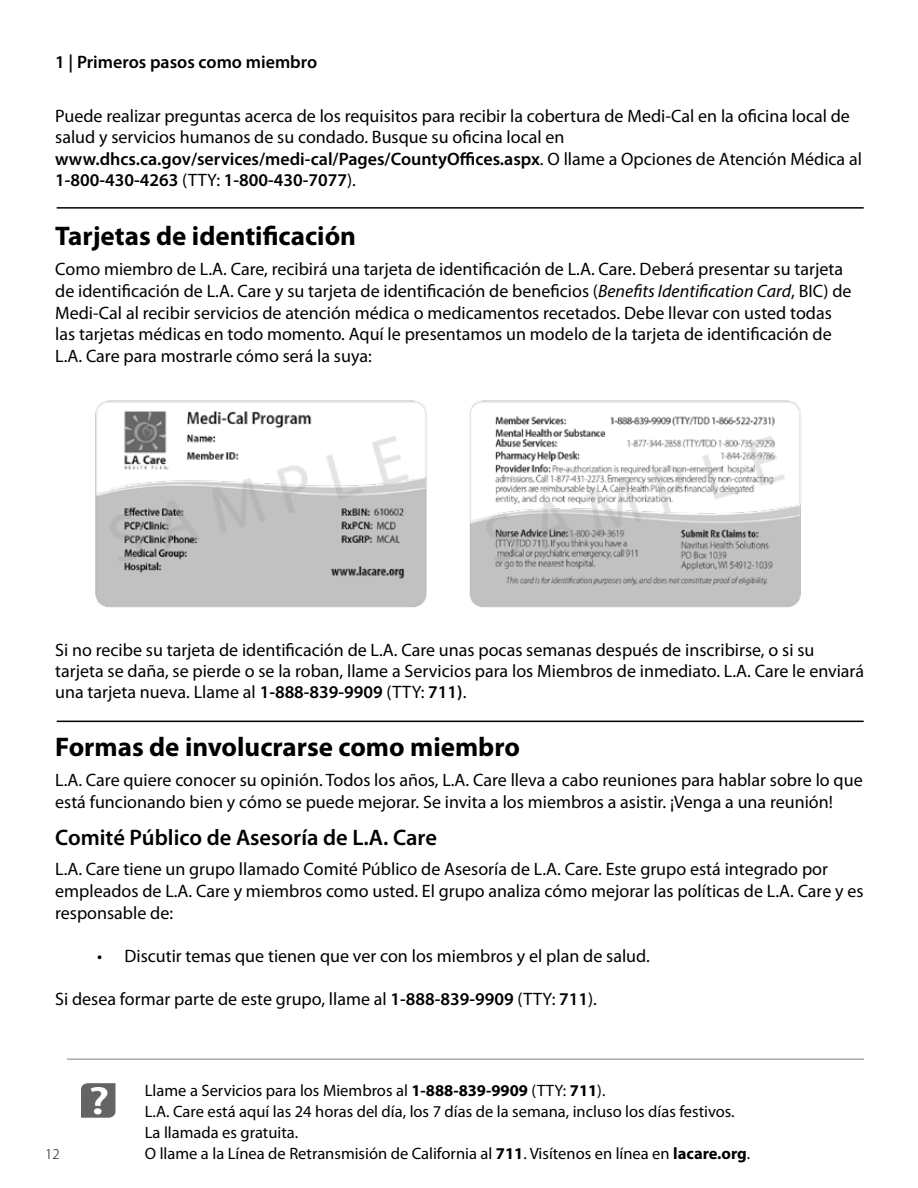
<style>
.page{position:relative;width:918px;height:1188px;background:#fff}
.page>*{position:absolute;margin:0;border:0;box-sizing:border-box;transform-origin:0 0}
.t1{font:600 39.45px "Myriad Pro";color:#fff;scale:1.25 1}
.t2{font:700 27px "Myriad Pro";color:#000}
.t3{font:600 22.5px "Myriad Pro";color:#000}
.t4{font:18px/21.6px "Myriad Pro";color:#000}
.t5{font:600 18px "Myriad Pro";color:#000}
.t6{font:16.5px/21px "Myriad Pro";color:#000}
.t7{font:300 15px "Myriad Pro";color:#000}
.s1{font-weight:600}
.s2{font-style:italic}
.s3{font-weight:700}
</style>
<div class="page">
<svg style="left:81px;top:1083px;width:35px;height:35px"></svg>
<hr style="left:67px;top:1059px;width:797px;height:1px;background:#808080">
<hr style="left:57px;top:721px;width:807px;height:1px;background:#000">
<hr style="left:57px;top:207px;width:807px;height:2px;background:#000">
<img style="left:95px;top:400px;width:706px;height:208px">
<p class="t5" style="left:55px;top:50px;width:264px">1 | Primeros pasos como miembro</p>
<p class="t4" style="left:55px;top:104px;width:808px">Puede realizar preguntas acerca de los requisitos para recibir la cobertura de Medi-Cal en la ofcina local de salud y servicios humanos de su condado. Busque su ofcina local en <span class="s1">www.dhcs.ca.gov/services/medi-cal/Pages/CountyOfces.aspx</span>. O llame a Opciones de Atención Médica al <span class="s1">1-800-430-4263</span> (TTY: <span class="s1">1-800-430-7077</span>).</p>
<h3 class="t2" style="left:55px;top:219px;width:302px">Tarjetas de identifcación</h3>
<p class="t4" style="left:55px;top:258px;width:798px">Como miembro de L.A. Care, recibirá una tarjeta de identifcación de L.A. Care. Deberá presentar su tarjeta de identifcación de L.A. Care y su tarjeta de identifcación de benefcios (<span class="s2">Benefts Identifcation Card</span>, BIC) de Medi-Cal al recibir servicios de atención médica o medicamentos recetados. Debe llevar con usted todas las tarjetas médicas en todo momento. Aquí le presentamos un modelo de la tarjeta de identifcación de L.A. Care para mostrarle cómo será la suya:</p>
<p class="t4" style="left:55px;top:639px;width:810px;line-height:21px">Si no recibe su tarjeta de identifcación de L.A. Care unas pocas semanas después de inscribirse, o si su tarjeta se daña, se pierde o se la roban, llame a Servicios para los Miembros de inmediato. L.A. Care le enviará una tarjeta nueva. Llame al <span class="s1">1-888-839-9909</span> (TTY: <span class="s1">711)</span>.</p>
<h3 class="t2" style="left:55px;top:730px;width:466px">Formas de involucrarse como miembro</h3>
<p class="t4" style="left:55px;top:769px;width:809px">L.A. Care quiere conocer su opinión. Todos los años, L.A. Care lleva a cabo reuniones para hablar sobre lo que está funcionando bien y cómo se puede mejorar. Se invita a los miembros a asistir. ¡Venga a una reunión!</p>
<h4 class="t3" style="left:55px;top:824px;width:383px">Comité Público de Asesoría de L.A. Care</h4>
<p class="t4" style="left:55px;top:858px;width:810px">L.A. Care tiene un grupo llamado Comité Público de Asesoría de L.A. Care. Este grupo está integrado por empleados de L.A. Care y miembros como usted. El grupo analiza cómo mejorar las políticas de L.A. Care y es responsable de:</p>
<p class="t4" style="left:97px;top:945px;width:554px">• Discutir temas que tienen que ver con los miembros y el plan de salud.</p>
<p class="t4" style="left:55px;top:988px;width:543px">Si desea formar parte de este grupo, llame al <span class="s1">1-888-839-9909</span> (TTY: <span class="s1">711</span>).</p>
<p class="t7" style="left:45px;top:1146px;width:16px">12</p>
<h1 class="t1" style="left:89px;top:1076px;width:18px">?</h1>
<p class="t6" style="left:145px;top:1079px;width:607px">Llame a Servicios para los Miembros al <span class="s3">1-888-839-9909</span> (TTY: <span class="s3">711</span>).<br>L.A. Care está aquí las 24 horas del día, los 7 días de la semana, incluso los días festivos.<br>La llamada es gratuita.<br>O llame a la Línea de Retransmisión de California al <span class="s3">711</span>. Visítenos en línea en <span class="s3">lacare.org</span>.</p>
</div>
